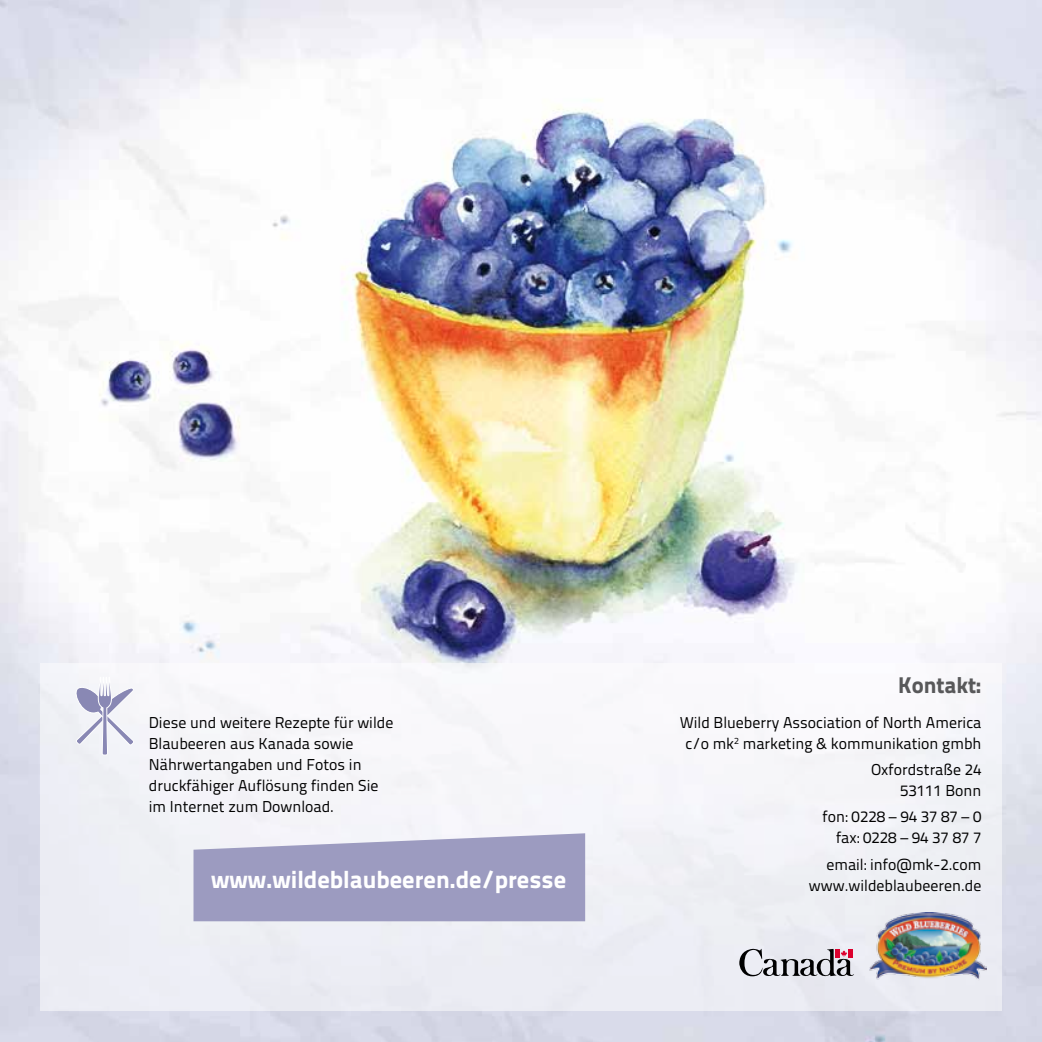
<style>
.page{position:relative;width:1042px;height:1042px;background:#fff}
.page>*{position:absolute;margin:0;border:0;box-sizing:border-box;transform-origin:0 0}
.t1{font:24.5px "Titillium Text 22 L 999 wt";color:#fff}
.t2{font:22.75px "Titillium Text 22 L 999 wt";color:#58585a}
.t3{font:15.75px/21px "Titillium Text 22 L 400 wt";color:#000;text-align:right}
</style>
<div class="page">
<img style="left:0;top:0;width:1042px;height:1042px">
<div style="left:40px;top:663px;width:961px;height:348px;background:#f2f3f7"></div>
<svg style="left:76px;top:677px;width:57px;height:78px"></svg>
<svg style="left:193px;top:833px;width:392px;height:88px;background:#a5a4c6"></svg>
<img style="left:869px;top:912px;width:117px;height:70px">
<svg style="left:739px;top:948px;width:115px;height:29px"></svg>
<h2 class="t2" style="left:898px;top:667px;width:85px">Kontakt:</h2>
<p class="t3" style="left:679px;top:711px;width:303px;text-align:center">Wild Blueberry Association of North America c/o mk<sup>2</sup> marketing &amp; kommunikation gmbh</p>
<p class="t3" style="left:871px;top:758px;width:112px">Oxfordstraße 24<br>53111 Bonn</p>
<p class="t3" style="left:822px;top:805px;width:160px">fon: 0228 – 94 37 87 – 0 fax: 0228 – 94 37 87 7</p>
<p class="t3" style="left:826px;top:853px;width:157px">email: info@mk-2.com</p>
<p class="t3" style="left:149px;top:711px;width:246px;text-align:left">Diese und weitere Rezepte für wilde<br>Blaubeeren aus Kanada sowie<br>Nährwertangaben und Fotos in druckfähiger Auflösung finden Sie im Internet zum Download.</p>
<h1 class="t1" style="left:211px;top:860px;width:356px">www.wildeblaubeeren.de/presse</h1>
<p class="t3" style="left:809px;top:874px;width:174px">www.wildeblaubeeren.de</p>
</div>
